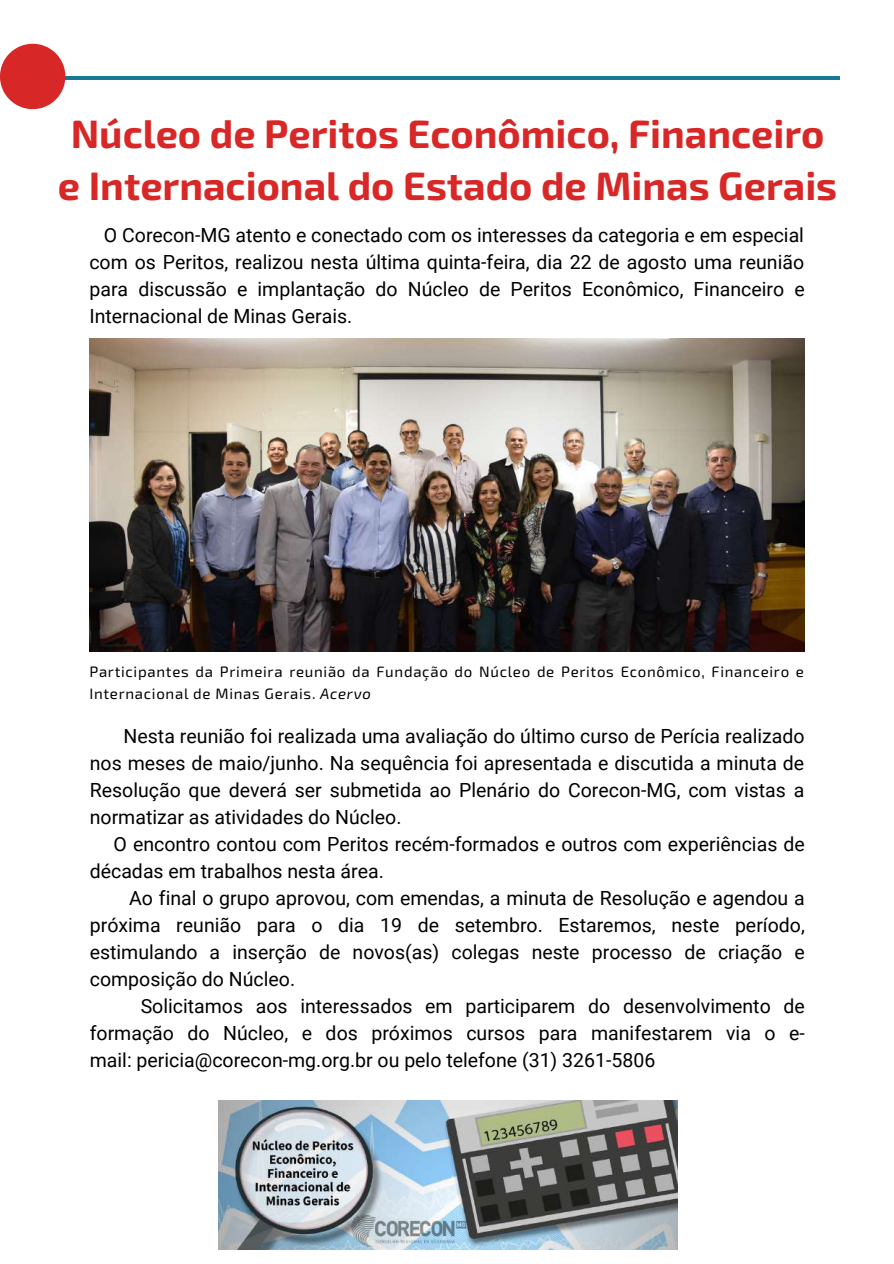
<style>
.page{position:relative;width:894px;height:1264px;background:#fff}
.page>*{position:absolute;margin:0;border:0;box-sizing:border-box;transform-origin:0 0}
.t1{font:700 39.6px/51.8px "Exo 2";color:#d82727;text-align:center}
.t2{font:19.5px/27px "Roboto";color:#000;text-align:justify}
.t3{font:15px/22.2px "Exo 2";letter-spacing:.045em;color:#000}
.s1{font-style:italic}
</style>
<div class="page">
<hr style="left:56px;top:76px;width:783px;height:4px;background:#187895">
<img style="left:89px;top:338px;width:715px;height:313px">
<svg style="left:0;top:44px;width:65px;height:65px"></svg>
<img style="left:218px;top:1100px;width:458px;height:149px">
<h1 class="t1" style="left:58px;top:106px;width:780px">Núcleo de Peritos Econômico, Financeiro e Internacional do Estado de Minas Gerais</h1>
<p class="t2" style="left:89px;top:222px;width:716px;text-indent:14px">O Corecon-MG atento e conectado com os interesses da categoria e em especial com os Peritos, realizou nesta última quinta-feira, dia 22 de agosto uma reunião para discussão e implantação do Núcleo de Peritos Econômico, Financeiro e Internacional de Minas Gerais.</p>
<p class="t3" style="left:89px;top:660px;width:715px">Participantes da Primeira reunião da Fundação do Núcleo de Peritos Econômico, Financeiro e<br>Internacional de Minas Gerais. <span class="s1">Acervo</span></p>
<p class="t2" style="left:90px;top:722px;width:716px;text-indent:34px">Nesta reunião foi realizada uma avaliação do último curso de Perícia realizado nos meses de maio/junho. Na sequência foi apresentada e discutida a minuta de Resolução que deverá ser submetida ao Plenário do Corecon-MG, com vistas a normatizar as atividades do Núcleo.</p>
<p class="t2" style="left:90px;top:830px;width:716px;text-indent:24px">O encontro contou com Peritos recém-formados e outros com experiências de décadas em trabalhos nesta área.</p>
<p class="t2" style="left:90px;top:885px;width:716px;text-indent:39px">Ao final o grupo aprovou, com emendas, a minuta de Resolução e agendou a próxima reunião para o dia 19 de setembro. Estaremos, neste período, estimulando a inserção de novos(as) colegas neste processo de criação e composição do Núcleo.</p>
<p class="t2" style="left:90px;top:993px;width:716px;text-indent:51px">Solicitamos aos interessados em participarem do desenvolvimento de formação do Núcleo, e dos próximos cursos para manifestarem via o e&shy;mail: pericia@corecon-mg.org.br ou pelo telefone (31) 3261-5806</p>
</div>
